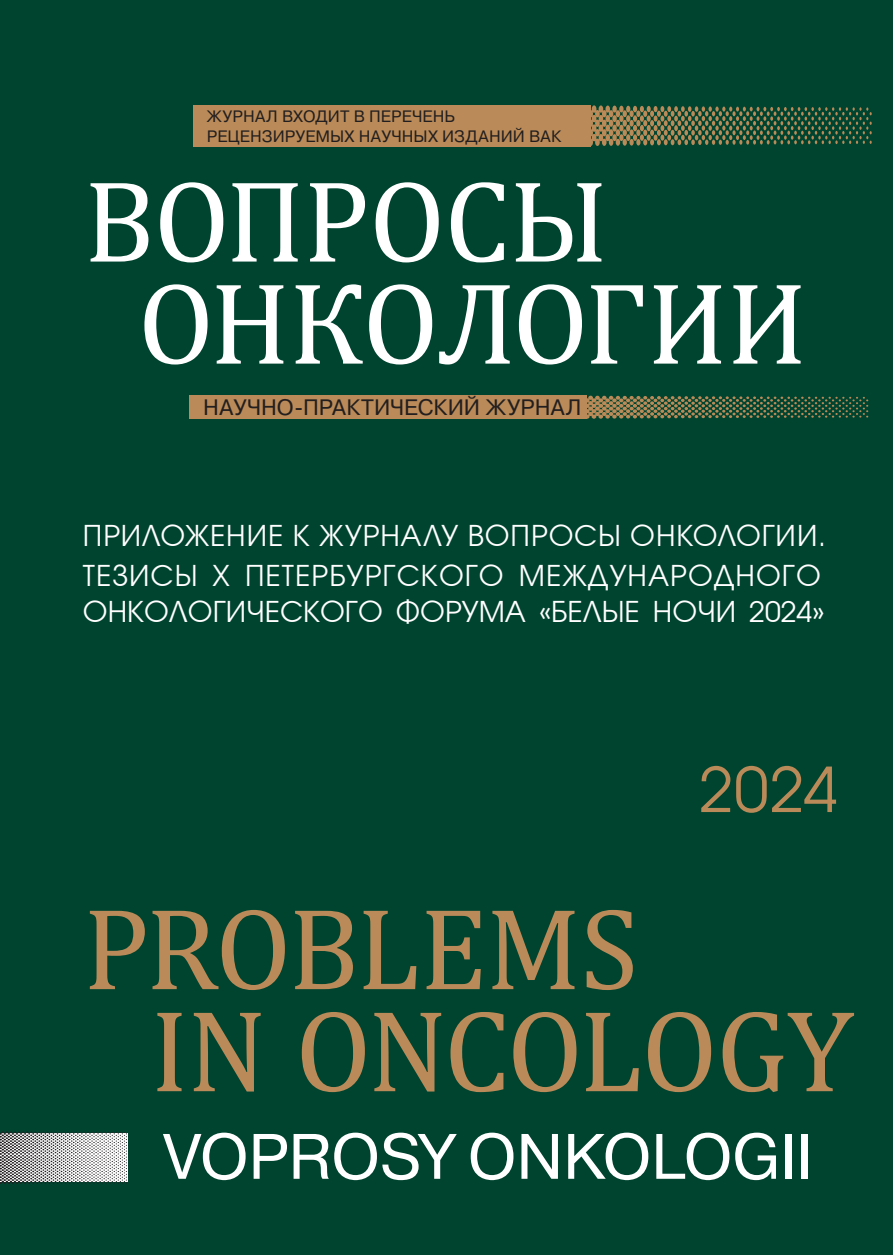
<style>
.page{position:relative;width:893px;height:1255px;background:#fff}
.page>*{position:absolute;margin:0;border:0;box-sizing:border-box;transform-origin:0 0}
.t1{font:117.45px/102px "Cambria";letter-spacing:-.025em;color:#ba8b58}
.t2{font:117.45px/102px "Cambria";letter-spacing:-.015em;color:#fff}
.t3{font:64.8px "Avanti";color:#ba8b58}
.t4{font:64.05px "Pragmatica C";letter-spacing:-.005em;color:#fff}
.t5{font:30px/40.2px "Avanti";letter-spacing:.025em;color:#fff}
.t6{font:30px "Avanti";color:#fff}
.t7{font:22.35px "Pragmatica C";letter-spacing:.005em;color:#231f20}
.t8{font:16.5px/19.8px "Pragmatica C";letter-spacing:.01em;color:#231f20}
</style>
<div class="page">
<div style="left:0;top:0;width:893px;height:1254px;background:#004430"></div>
<div style="left:190px;top:395px;width:397px;height:24px;background:#ba8b58"></div>
<svg style="left:587px;top:395px;width:281px;height:24px"></svg>
<div style="left:193px;top:105px;width:397px;height:41px;background:#ba8b58"></div>
<svg style="left:590px;top:105px;width:282px;height:41px"></svg>
<svg style="left:0;top:1131px;width:127px;height:52px"></svg>
<p class="t8" style="left:207px;top:107px;width:356px">ЖУРНАЛ ВХОДИТ В ПЕРЕЧЕНЬ<br>РЕЦЕНЗИРУЕМЫХ НАУЧНЫХ ИЗДАНИЙ ВАК</p>
<h1 class="t2" style="left:138px;top:170px;width:672px;text-indent:-54px">ВОПРОСЫ<br>ОНКОЛОГИИ</h1>
<p class="t7" style="left:203px;top:395px;width:380px">НАУЧНО-ПРАКТИЧЕСКИЙ ЖУРНАЛ</p>
<p class="t5" style="left:83px;top:515px;width:745px">ПРИЛОЖЕНИЕ К ЖУРНАЛУ ВОПРОСЫ ОНКОЛОГИИ.<br>ТЕЗИСЫ X ПЕТЕРБУРГСКОГО МЕЖДУНАРОДНОГО</p>
<p class="t6" style="left:83px;top:596px;width:743px">ОНКОЛОГИЧЕСКОГО ФОРУМА «БЕЛЫЕ НОЧИ 2024»</p>
<h2 class="t3" style="left:699px;top:756px;width:140px">2024</h2>
<h1 class="t1" style="left:150px;top:897px;width:705px;text-indent:-68px">PROBLEMS<br>IN ONCOLOGY</h1>
<h3 class="t4" style="left:163px;top:1121px;width:651px">VOPROSY ONKOLOGII</h3>
</div>
